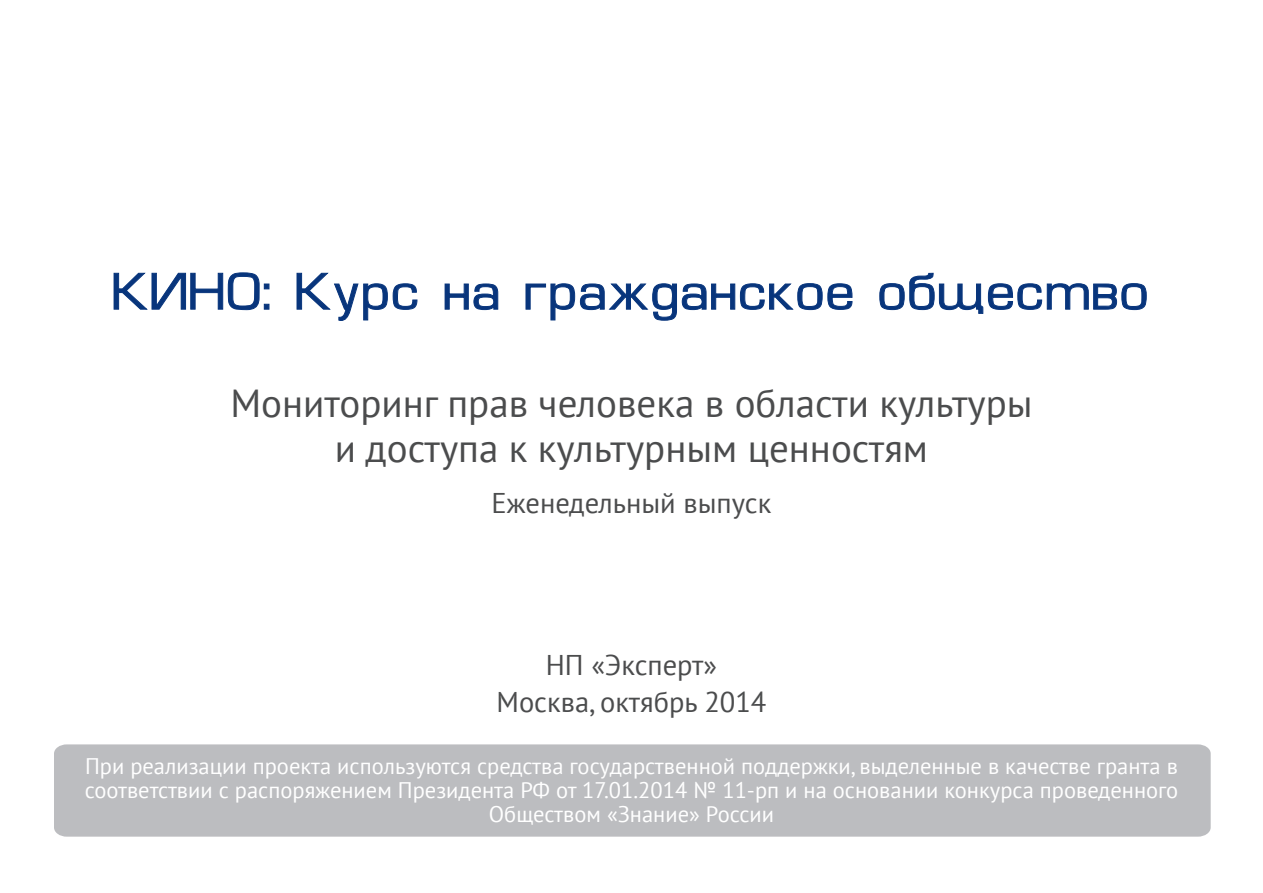
<style>
.page{position:relative;width:1263px;height:893px;background:#fff}
.page>*{position:absolute;margin:0;border:0;box-sizing:border-box;transform-origin:0 0}
.Заголовок{font:60px "Euro Style Diai";letter-spacing:.025em;color:#08357c;scale:1.1 1}
.t1{font:39px/45px "PT Sans";color:#4b4c4d;text-align:center}
.t2{font:28.5px "PT Sans";color:#4b4c4d}
.t3{font:22.5px/24px "PT Sans";color:#fff;text-align:center}
</style>
<div class="page">
<div style="left:54px;top:744px;width:1157px;height:93px;background:#bcbdc0"></div>
<svg style="left:114px;top:273px;width:155px;height:37px"></svg>
<svg style="left:297px;top:273px;width:120px;height:48px"></svg>
<svg style="left:445px;top:284px;width:53px;height:26px"></svg>
<svg style="left:526px;top:283px;width:326px;height:37px"></svg>
<svg style="left:879px;top:273px;width:267px;height:41px"></svg>
<p class="Заголовок" style="left:113px;top:263px;width:943px">КИНО: Курс на гражданское общество</p>
<p class="t1" style="left:230px;top:380px;width:803px">Мониторинг прав человека в области культуры и доступа к культурным ценностям</p>
<p class="t2" style="left:492px;top:484px;width:281px">Еженедельный выпуск</p>
<p class="t2" style="left:546px;top:646px;width:173px">НП «Эксперт»</p>
<p class="t2" style="left:496px;top:684px;width:272px">Москва, октябрь 2014</p>
<p class="t3" style="left:85px;top:753px;width:1095px">При реализации проекта используются средства государственной поддержки, выделенные в качестве гранта в соответствии с распоряжением Президента РФ от 17.01.2014 № 11-рп и на основании конкурса проведенного<br>Обществом «Знание» России</p>
</div>
